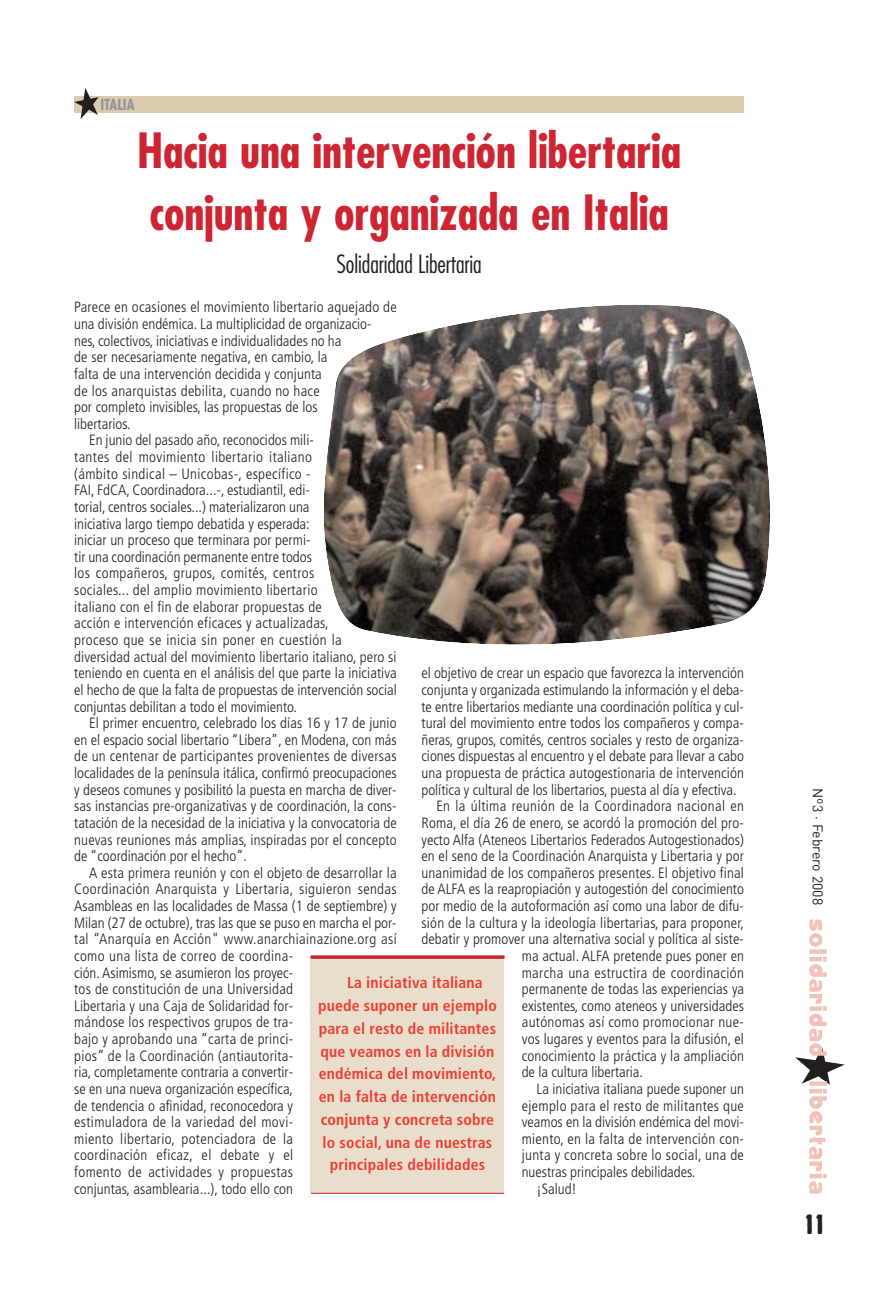
<style>
.page{position:relative;width:893px;height:1290px;background:#fff}
.page>*{position:absolute;margin:0;border:0;box-sizing:border-box;transform-origin:0 0}
.t1{font:700 condensed 47.25px/62.1px "Futura";letter-spacing:-.005em;color:#ce2532}
.t2{font:300 condensed 24.5px "Futura";letter-spacing:-.005em;color:#231f20}
.t3{font:24.5px "Graffiare";color:#231f20}
.t4{font:700 condensed 15.75px "Frutiger";letter-spacing:.01em;color:#ee3e34}
.t5{font:300 condensed 14.88px "Frutiger";letter-spacing:.005em;color:#231f20}
.t6{font:300 condensed 14.88px "Frutiger";letter-spacing:.025em;color:#231f20}
.t7{font:700 condensed 14.88px "Futura";color:#939598}
.t8{font:14px "DIN";color:#231f20}
</style>
<div class="page">
<svg style="left:795px;top:919px;width:50px;height:275px"></svg>
<div style="left:74px;top:96px;width:670px;height:17px;background:#dbccb0"></div>
<svg style="left:74px;top:88px;width:25px;height:31px"></svg>
<div style="left:311px;top:957px;width:193px;height:236px;background:#e8decb"></div>
<svg style="left:311px;top:955px;width:194px;height:4px"></svg>
<hr style="left:311px;top:1193px;width:193px;height:1px;background:#ce2532">
<img style="left:323px;top:304px;width:447px;height:341px">
<p class="t7" style="left:100px;top:98px;width:36px">ITALIA</p>
<h1 class="t1" style="left:137px;top:123px;width:546px">Hacia una intervención libertaria conjunta y organizada en Italia</h1>
<h2 class="t2" style="left:337px;top:254px;width:147px">Solidaridad Libertaria</h2>
<p class="t5" style="left:74px;top:301px;width:324px">Parece en ocasiones el movimiento libertario aquejado de</p>
<p class="t5" style="left:74px;top:318px;width:299px">una división endémica. La multiplicidad de organizacio-</p>
<p class="t5" style="left:74px;top:334px;width:269px">nes, colectivos, iniciativas e individualidades no ha</p>
<p class="t5" style="left:74px;top:351px;width:255px">de ser necesariamente negativa, en cambio, la</p>
<p class="t5" style="left:74px;top:368px;width:249px">falta de una intervención decidida y conjunta</p>
<p class="t5" style="left:74px;top:384px;width:247px">de los anarquistas debilita, cuando no hace</p>
<p class="t5" style="left:74px;top:401px;width:245px">por completo invisibles, las propuestas de los</p>
<p class="t5" style="left:74px;top:418px;width:58px">libertarios.</p>
<p class="t5" style="left:89px;top:434px;width:226px">En junio del pasado año, reconocidos mili-</p>
<p class="t6" style="left:74px;top:451px;width:239px">tantes del movimiento libertario italiano</p>
<p class="t6" style="left:74px;top:467px;width:238px">(ámbito sindical – Unicobas-, específico -</p>
<p class="t5" style="left:74px;top:484px;width:237px">FAI, FdCA, Coordinadora...-, estudiantil, edi-</p>
<p class="t5" style="left:74px;top:501px;width:237px">torial, centros sociales...) materializaron una</p>
<p class="t5" style="left:74px;top:517px;width:237px">iniciativa largo tiempo debatida y esperada:</p>
<p class="t5" style="left:74px;top:534px;width:238px">iniciar un proceso que terminara por permi-</p>
<p class="t5" style="left:74px;top:551px;width:239px">tir una coordinación permanente entre todos</p>
<p class="t6" style="left:74px;top:567px;width:242px">los compañeros, grupos, comités, centros</p>
<p class="t5" style="left:74px;top:584px;width:245px">sociales... del amplio movimiento libertario</p>
<p class="t5" style="left:74px;top:600px;width:249px">italiano con el fin de elaborar propuestas de</p>
<p class="t5" style="left:74px;top:617px;width:256px">acción e intervención eficaces y actualizadas,</p>
<p class="t6" style="left:74px;top:634px;width:269px">proceso que se inicia sin poner en cuestión la</p>
<p class="t5" style="left:74px;top:650px;width:324px">diversidad actual del movimiento libertario italiano, pero si</p>
<p class="t5" style="left:74px;top:667px;width:324px">teniendo en cuenta en el análisis del que parte la iniciativa</p>
<p class="t5" style="left:74px;top:684px;width:324px">el hecho de que la falta de propuestas de intervención social</p>
<p class="t5" style="left:74px;top:700px;width:224px">conjuntas debilitan a todo el movimiento.</p>
<p class="t5" style="left:89px;top:717px;width:309px">El primer encuentro, celebrado los días 16 y 17 de junio</p>
<p class="t5" style="left:74px;top:733px;width:324px">en el espacio social libertario “Libera”, en Modena, con más</p>
<p class="t5" style="left:74px;top:750px;width:324px">de un centenar de participantes provenientes de diversas</p>
<p class="t5" style="left:74px;top:767px;width:324px">localidades de la península itálica, confirmó preocupaciones</p>
<p class="t5" style="left:74px;top:783px;width:324px">y deseos comunes y posibilitó la puesta en marcha de diver-</p>
<p class="t5" style="left:74px;top:800px;width:324px">sas instancias pre-organizativas y de coordinación, la cons-</p>
<p class="t5" style="left:74px;top:817px;width:324px">tatación de la necesidad de la iniciativa y la convocatoria de</p>
<p class="t5" style="left:74px;top:833px;width:324px">nuevas reuniones más amplias, inspiradas por el concepto</p>
<p class="t5" style="left:74px;top:850px;width:174px">de “coordinación por el hecho”.</p>
<p class="t5" style="left:89px;top:866px;width:309px">A esta primera reunión y con el objeto de desarrollar la</p>
<p class="t6" style="left:74px;top:883px;width:324px">Coordinación Anarquista y Libertaria, siguieron sendas</p>
<p class="t5" style="left:74px;top:900px;width:324px">Asambleas en las localidades de Massa (1 de septiembre) y</p>
<p class="t5" style="left:74px;top:916px;width:324px">Milan (27 de octubre), tras las que se puso en marcha el por-</p>
<p class="t6" style="left:74px;top:933px;width:324px">tal “Anarquía en Acción" www.anarchiainazione.org así</p>
<p class="t6" style="left:74px;top:950px;width:220px">como una lista de correo de coordina-</p>
<p class="t5" style="left:74px;top:966px;width:220px">ción. Asimismo, se asumieron los proyec-</p>
<p class="t5" style="left:74px;top:983px;width:220px">tos de constitución de una Universidad</p>
<p class="t5" style="left:74px;top:999px;width:220px">Libertaria y una Caja de Solidaridad for-</p>
<p class="t5" style="left:74px;top:1016px;width:220px">mándose los respectivos grupos de tra-</p>
<p class="t5" style="left:74px;top:1033px;width:220px">bajo y aprobando una “carta de princi-</p>
<p class="t5" style="left:74px;top:1049px;width:220px">pios” de la Coordinación (antiautorita-</p>
<p class="t5" style="left:74px;top:1066px;width:220px">ria, completamente contraria a convertir-</p>
<p class="t5" style="left:74px;top:1083px;width:220px">se en una nueva organización específica,</p>
<p class="t5" style="left:74px;top:1099px;width:220px">de tendencia o afinidad, reconocedora y</p>
<p class="t6" style="left:74px;top:1116px;width:220px">estimuladora de la variedad del movi-</p>
<p class="t6" style="left:74px;top:1132px;width:220px">miento libertario, potenciadora de la</p>
<p class="t6" style="left:74px;top:1149px;width:220px">coordinación eficaz, el debate y el</p>
<p class="t6" style="left:74px;top:1166px;width:220px">fomento de actividades y propuestas</p>
<p class="t5" style="left:74px;top:1182px;width:220px">conjuntas, asamblearia...), todo ello con</p>
<p class="t5" style="left:421px;top:667px;width:324px">el objetivo de crear un espacio que favorezca la intervención</p>
<p class="t5" style="left:421px;top:684px;width:324px">conjunta y organizada estimulando la información y el deba-</p>
<p class="t5" style="left:421px;top:700px;width:324px">te entre libertarios mediante una coordinación política y cul-</p>
<p class="t5" style="left:421px;top:717px;width:324px">tural del movimiento entre todos los compañeros y compa-</p>
<p class="t5" style="left:421px;top:733px;width:324px">ñeras, grupos, comités, centros sociales y resto de organiza-</p>
<p class="t5" style="left:421px;top:750px;width:324px">ciones dispuestas al encuentro y el debate para llevar a cabo</p>
<p class="t5" style="left:421px;top:767px;width:324px">una propuesta de práctica autogestionaria de intervención</p>
<p class="t5" style="left:421px;top:783px;width:317px">política y cultural de los libertarios, puesta al día y efectiva.</p>
<p class="t6" style="left:436px;top:800px;width:309px">En la última reunión de la Coordinadora nacional en</p>
<p class="t5" style="left:421px;top:817px;width:324px">Roma, el día 26 de enero, se acordó la promoción del pro-</p>
<p class="t5" style="left:421px;top:833px;width:324px">yecto Alfa (Ateneos Libertarios Federados Autogestionados)</p>
<p class="t5" style="left:421px;top:850px;width:324px">en el seno de la Coordinación Anarquista y Libertaria y por</p>
<p class="t5" style="left:421px;top:866px;width:324px">unanimidad de los compañeros presentes. El objetivo final</p>
<p class="t5" style="left:421px;top:883px;width:324px">de ALFA es la reapropiación y autogestión del conocimiento</p>
<p class="t5" style="left:421px;top:900px;width:324px">por medio de la autoformación así como una labor de difu-</p>
<p class="t5" style="left:421px;top:916px;width:324px">sión de la cultura y la ideología libertarias, para proponer,</p>
<p class="t5" style="left:421px;top:933px;width:324px">debatir y promover una alternativa social y política al siste-</p>
<p class="t5" style="left:522px;top:950px;width:224px">ma actual. ALFA pretende pues poner en</p>
<p class="t6" style="left:522px;top:966px;width:224px">marcha una estructira de coordinación</p>
<p class="t5" style="left:522px;top:983px;width:224px">permanente de todas las experiencias ya</p>
<p class="t5" style="left:522px;top:999px;width:224px">existentes, como ateneos y universidades</p>
<p class="t5" style="left:522px;top:1016px;width:224px">autónomas así como promocionar nue-</p>
<p class="t5" style="left:522px;top:1033px;width:224px">vos lugares y eventos para la difusión, el</p>
<p class="t5" style="left:522px;top:1049px;width:224px">conocimiento la práctica y la ampliación</p>
<p class="t5" style="left:522px;top:1066px;width:123px">de la cultura libertaria.</p>
<p class="t5" style="left:537px;top:1083px;width:209px">La iniciativa italiana puede suponer un</p>
<p class="t6" style="left:522px;top:1099px;width:224px">ejemplo para el resto de militantes que</p>
<p class="t5" style="left:522px;top:1116px;width:224px">veamos en la división endémica del movi-</p>
<p class="t5" style="left:522px;top:1132px;width:224px">miento, en la falta de intervención con-</p>
<p class="t6" style="left:522px;top:1149px;width:224px">junta y concreta sobre lo social, una de</p>
<p class="t5" style="left:522px;top:1166px;width:175px">nuestras principales debilidades.</p>
<p class="t5" style="left:537px;top:1182px;width:42px">¡Salud!</p>
<p class="t4" style="left:347px;top:976px;width:137px">La iniciativa italiana</p>
<p class="t4" style="left:318px;top:999px;width:180px">puede suponer un ejemplo</p>
<p class="t4" style="left:319px;top:1022px;width:179px">para el resto de militantes</p>
<p class="t4" style="left:321px;top:1045px;width:175px">que veamos en la división</p>
<p class="t4" style="left:319px;top:1067px;width:179px">endémica del movimiento,</p>
<p class="t4" style="left:319px;top:1090px;width:179px">en la falta de intervención</p>
<p class="t4" style="left:321px;top:1113px;width:175px">conjunta y concreta sobre</p>
<p class="t4" style="left:323px;top:1136px;width:171px">lo social, una de nuestras</p>
<p class="t4" style="left:330px;top:1158px;width:157px">principales debilidades</p>
<p class="t8" style="left:823px;top:788px;width:118px;rotate:90deg">Nº3 · Febrero 2008</p>
<h2 class="t3" style="left:804px;top:1210px;width:22px">11</h2>
</div>
